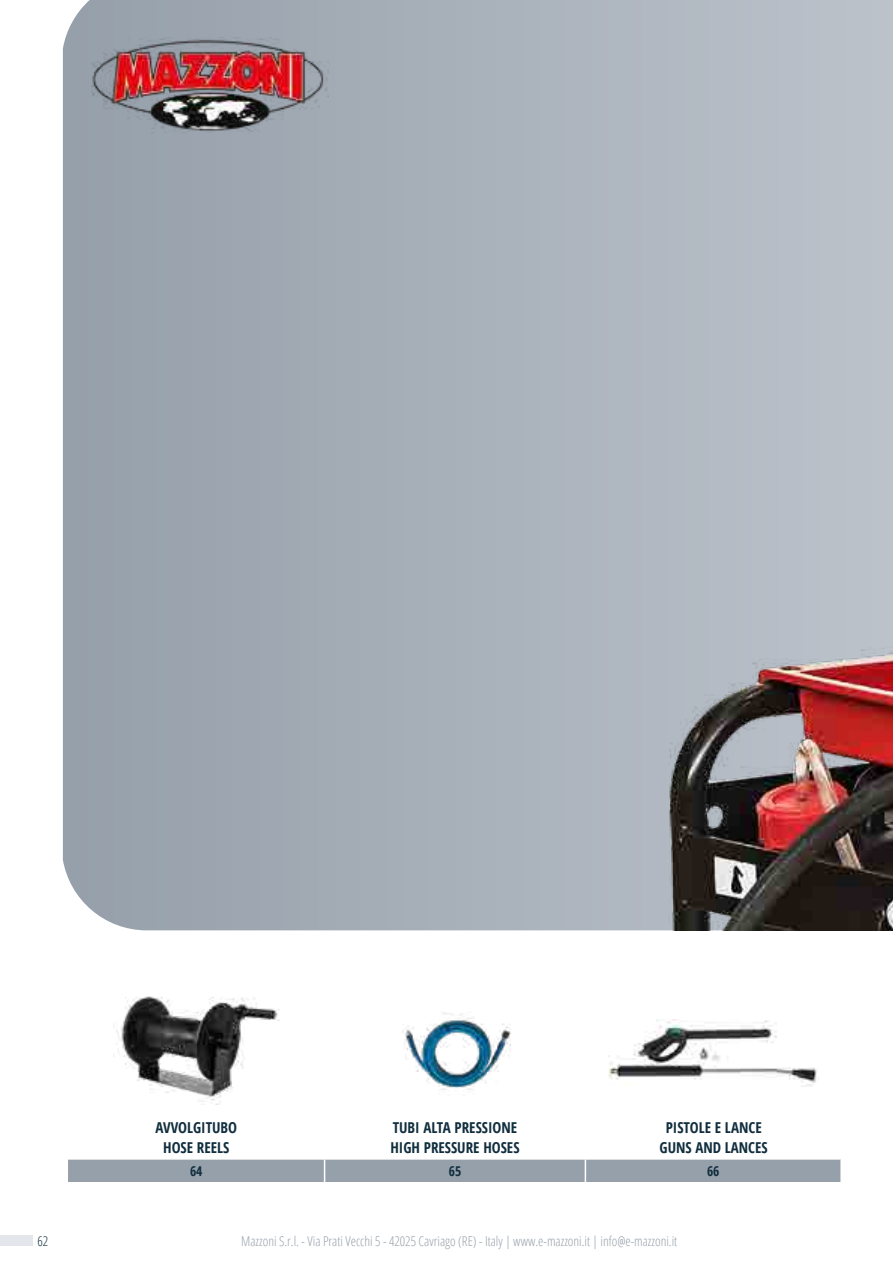
<style>
.page{position:relative;width:893px;height:1263px;background:#fff}
.page>*{position:absolute;margin:0;border:0;box-sizing:border-box;transform-origin:0 0}
.t1{font:700 condensed 15px/19.4px "Open Sans";color:#112e3e;text-align:center}
.t2{font:300 condensed 13.5px "Open Sans";color:#96a0aa}
.t3{font:700 condensed 13.5px "Open Sans";color:#112e3e}
.t4{font:300 condensed 13.5px "Open Sans";color:#112e3e}
</style>
<div class="page">
<div style="left:63px;top:0;width:222px;height:930px;background:#9ba4ae"></div>
<img style="left:285px;top:0;width:608px;height:930px">
<img style="left:92px;top:38px;width:236px;height:103px">
<img style="left:113px;top:996px;width:167px;height:109px">
<img style="left:402px;top:1012px;width:109px;height:78px">
<img style="left:609px;top:1020px;width:208px;height:66px">
<div style="left:68px;top:1160px;width:772px;height:22px;background:#96a0aa"></div>
<div style="left:0;top:1235px;width:33px;height:10px;background:#e3e6ea"></div>
<p class="t1" style="left:155px;top:1118px;width:83px">AVVOLGITUBO<br>HOSE REELS</p>
<p class="t1" style="left:390px;top:1118px;width:131px;text-align:left">TUBI ALTA PRESSIONE<br>HIGH PRESSURE HOSES</p>
<p class="t1" style="left:659px;top:1118px;width:110px">PISTOLE E LANCE<br>GUNS AND LANCES</p>
<p class="t3" style="left:190px;top:1162px;width:14px">64</p>
<p class="t3" style="left:449px;top:1162px;width:14px">65</p>
<p class="t3" style="left:707px;top:1162px;width:14px">66</p>
<p class="t4" style="left:37px;top:1231px;width:12px">62</p>
<p class="t2" style="left:241px;top:1231px;width:437px">Mazzoni S.r.l. - Via Prati Vecchi 5 - 42025 Cavriago (RE) - Italy | www.e-mazzoni.it | info@e-mazzoni.it</p>
</div>
